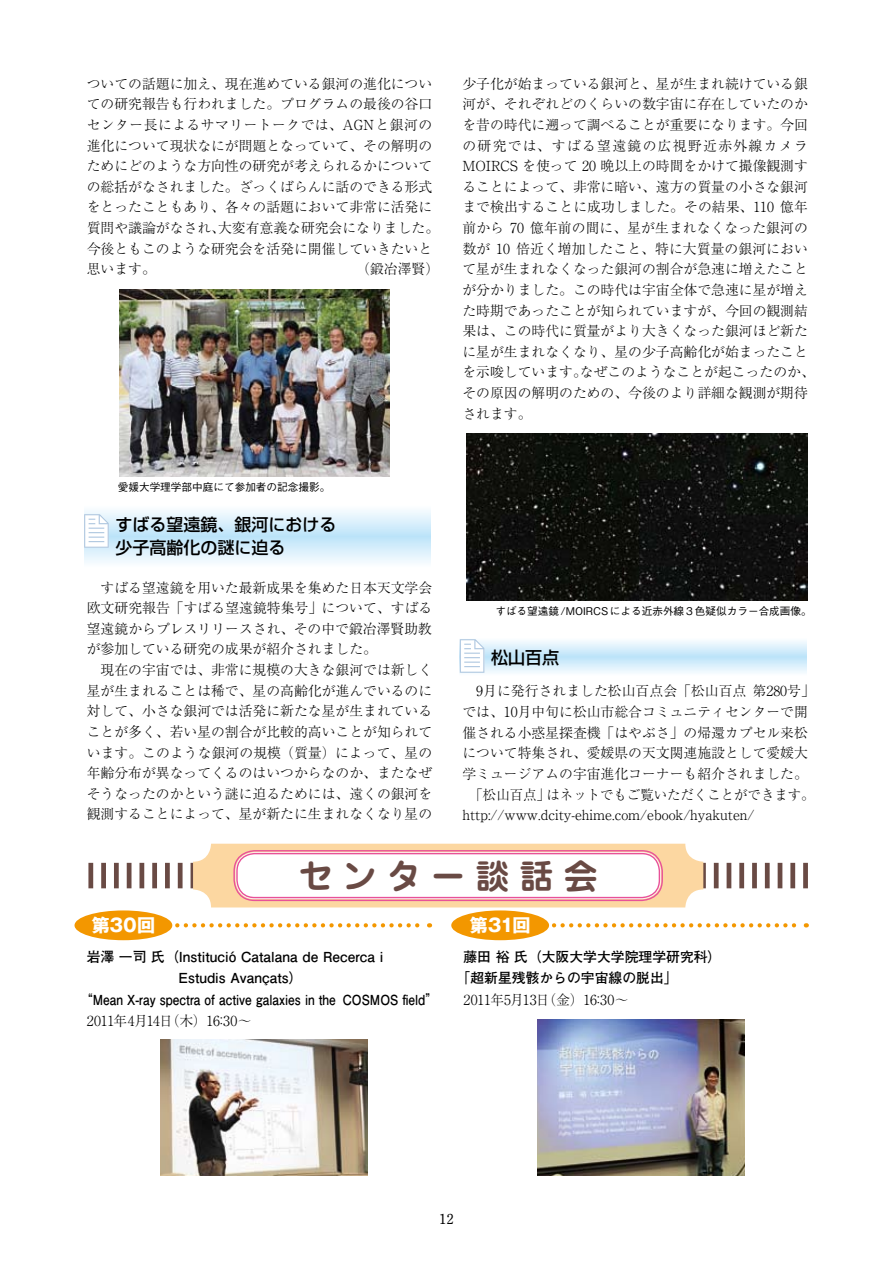
<style>
.page{position:relative;width:893px;height:1263px;background:#fff}
.page>*{position:absolute;margin:0;border:0;box-sizing:border-box;transform-origin:0 0}
.t1{font:700 34.05px "Jun 501 Pro";letter-spacing:.3em;color:#694a44}
.t2{font:700 18px "Gothic MB101 Pro";letter-spacing:-.01em;color:#fff}
.t3{font:500 16.95px/23.4px "Shin Go Pro";color:#000}
.t4{font:300 13.8px/20.5px "Ryumin Pro";color:#000}
.t5{font:700 13.8px/21.3px "Futo Go B101 Pro";color:#000}
.t6{font:700 13.8px "Futo Go B101 Pro";color:#000;scale:.87 1}
.t7{font:300 13.8px "Ryumin Pro";letter-spacing:-.03em;color:#000}
.t8{font:300 13.8px "Ryumin Pro";letter-spacing:-.025em;color:#000}
.t9{font:700 13.8px "Futo Min A101 Pro";color:#000}
.t10{font:500 10.65px "Gothic BBB Pro";color:#000}
</style>
<div class="page">
<svg style="left:84px;top:510px;width:346px;height:53px;background:#d8effb"></svg>
<svg style="left:84px;top:514px;width:25px;height:34px"></svg>
<svg style="left:484px;top:641px;width:322px;height:32px;background:#d7eefb"></svg>
<svg style="left:460px;top:639px;width:24px;height:34px"></svg>
<img style="left:119px;top:290px;width:270px;height:187px">
<img style="left:466px;top:434px;width:341px;height:167px">
<div style="left:88px;top:863px;width:5px;height:25px;background:#694a44"></div>
<div style="left:101px;top:863px;width:5px;height:25px;background:#694a44"></div>
<div style="left:114px;top:863px;width:5px;height:25px;background:#694a44"></div>
<hr style="left:127px;top:863px;width:4px;height:25px;background:#694a44">
<div style="left:139px;top:863px;width:5px;height:25px;background:#694a44"></div>
<div style="left:152px;top:863px;width:5px;height:25px;background:#694a44"></div>
<div style="left:165px;top:863px;width:5px;height:25px;background:#694a44"></div>
<div style="left:178px;top:863px;width:5px;height:25px;background:#694a44"></div>
<hr style="left:191px;top:863px;width:4px;height:25px;background:#694a44">
<svg style="left:703px;top:863px;width:3px;height:25px"></svg>
<div style="left:714px;top:863px;width:5px;height:25px;background:#694a44"></div>
<hr style="left:727px;top:863px;width:4px;height:25px;background:#694a44">
<div style="left:739px;top:863px;width:5px;height:25px;background:#694a44"></div>
<div style="left:752px;top:863px;width:5px;height:25px;background:#694a44"></div>
<div style="left:765px;top:863px;width:5px;height:25px;background:#694a44"></div>
<hr style="left:778px;top:863px;width:4px;height:25px;background:#694a44">
<div style="left:790px;top:863px;width:5px;height:25px;background:#694a44"></div>
<div style="left:803px;top:863px;width:5px;height:25px;background:#694a44"></div>
<div style="left:193px;top:844px;width:510px;height:63px;background:#fcd7a1;border-radius:18px"></div>
<div style="left:236px;top:852px;width:425px;height:47px;background:#fff;border-radius:19px"></div>
<div style="left:233px;top:850px;width:430px;height:51px;border:1px solid #e85298;border-radius:21px"></div>
<div style="left:236px;top:853px;width:424px;height:45px;border:1px solid #e85298;border-radius:18px"></div>
<svg style="left:172px;top:923px;width:258px;height:4px"></svg>
<svg style="left:549px;top:923px;width:258px;height:4px"></svg>
<div style="left:75px;top:910px;width:97px;height:30px;background:#f39700;border-radius:50%"></div>
<div style="left:451px;top:910px;width:98px;height:30px;background:#f39700;border-radius:50%"></div>
<img style="left:161px;top:1039px;width:206px;height:136px">
<img style="left:537px;top:1020px;width:207px;height:155px">
<p class="t4" style="left:87px;top:72px;width:354px">ついての話題に加え、現在進めている銀河の進化についての研究報告も行われました。プログラムの最後の谷口センター長によるサマリートークでは、AGNと銀河の進化について現状なにが問題となっていて、その解明のためにどのような方向性の研究が考えられるかについての総括がなされました。ざっくばらんに話のできる形式をとったこともあり、各々の話題において非常に活発に質問や議論がなされ、大変有意義な研究会になりました。今後ともこのような研究会を活発に開催していきたいと</p>
<p class="t10" style="left:118px;top:478px;width:214px">愛媛大学理学部中庭にて参加者の記念撮影。</p>
<p class="t3" style="left:115px;top:510px;width:223px">すばる望遠鏡、銀河における少子高齢化の謎に迫る</p>
<p class="t4" style="left:87px;top:576px;width:347px">　すばる望遠鏡を用いた最新成果を集めた日本天文学会欧文研究報告「すばる望遠鏡特集号」について、すばる望遠鏡からプレスリリースされ、その中で鍛冶澤賢助教が参加している研究の成果が紹介されました。<br>　現在の宇宙では、非常に規模の大きな銀河では新しく星が生まれることは稀で、星の高齢化が進んでいるのに対して、小さな銀河では活発に新たな星が生まれていることが多く、若い星の割合が比較的高いことが知られています。このような銀河の規模 （質量）によって、星の年齢分布が異なってくるのはいつからなのか、またなぜそうなったのかという謎に迫るためには、遠くの銀河を観測することによって、星が新たに生まれなくなり星の</p>
<p class="t4" style="left:462px;top:72px;width:354px">少子化が始まっている銀河と、星が生まれ続けている銀河が、それぞれどのくらいの数宇宙に存在していたのかを昔の時代に遡って調べることが重要になります。今回の研究では、すばる望遠鏡の広視野近赤外線カメラ<br>MOIRCS を使って 20 晩以上の時間をかけて撮像観測することによって、非常に暗い、遠方の質量の小さな銀河まで検出することに成功しました。その結果、110 億年前から 70 億年前の間に、星が生まれなくなった銀河の数が 10 倍近く増加したこと、特に大質量の銀河において星が生まれなくなった銀河の割合が急速に増えたことが分かりました。この時代は宇宙全体で急速に星が増えた時期であったことが知られていますが、今回の観測結果は、この時代に質量がより大きくなった銀河ほど新たに星が生まれなくなり、星の少子高齢化が始まったことを示唆しています。なぜこのようなことが起こったのか、その原因の解明のための、今後のより詳細な観測が期待されます。</p>
<p class="t10" style="left:495px;top:603px;width:318px">すばる望遠鏡/MOIRCSによる近赤外線３色疑似カラー合成画像。</p>
<p class="t3" style="left:491px;top:644px;width:70px">松山百点</p>
<p class="t4" style="left:462px;top:680px;width:354px">　9月に発行されました松山百点会「松山百点 第280号」</p>
<p class="t4" style="left:462px;top:700px;width:347px">では、10月中旬に松山市総合コミュニティセンターで開</p>
<p class="t4" style="left:462px;top:721px;width:347px">催される小惑星探査機「はやぶさ」の帰還カプセル来松</p>
<p class="t4" style="left:462px;top:742px;width:347px">について特集され、愛媛県の天文関連施設として愛媛大</p>
<p class="t4" style="left:462px;top:762px;width:347px">学ミュージアムの宇宙進化コーナーも紹介されました。</p>
<p class="t4" style="left:470px;top:783px;width:347px">「松山百点」はネットでもご覧いただくことができます。</p>
<p class="t4" style="left:462px;top:803px;width:294px">http://www.dcity-ehime.com/ebook/hyakuten/</p>
<h1 class="t1" style="left:298px;top:849px;width:301px">センター談話会</h1>
<h2 class="t2" style="left:92px;top:910px;width:65px">第30回</h2>
<h2 class="t2" style="left:470px;top:910px;width:62px">第31回</h2>
<p class="t5" style="left:87px;top:944px;width:344px">岩澤 一司 氏（Institució Catalana de Recerca i 　　　</p>
<p class="t5" style="left:87px;top:966px;width:217px">　　　　　　　Estudis Avançats）</p>
<p class="t6" style="left:81px;top:988px;width:411px">“Mean X-ray spectra of active galaxies in the COSMOS field”</p>
<p class="t7" style="left:87px;top:1010px;width:166px">2011年4月14日（木）16:30〜</p>
<p class="t5" style="left:457px;top:944px;width:266px;text-indent:7px">藤田 裕 氏（大阪大学大学院理学研究科）「超新星残骸からの宇宙線の脱出」</p>
<p class="t8" style="left:463px;top:988px;width:167px">2011年5月13日（金）16:30〜</p>
<p class="t9" style="left:439px;top:1207px;width:16px">12</p>
</div>
